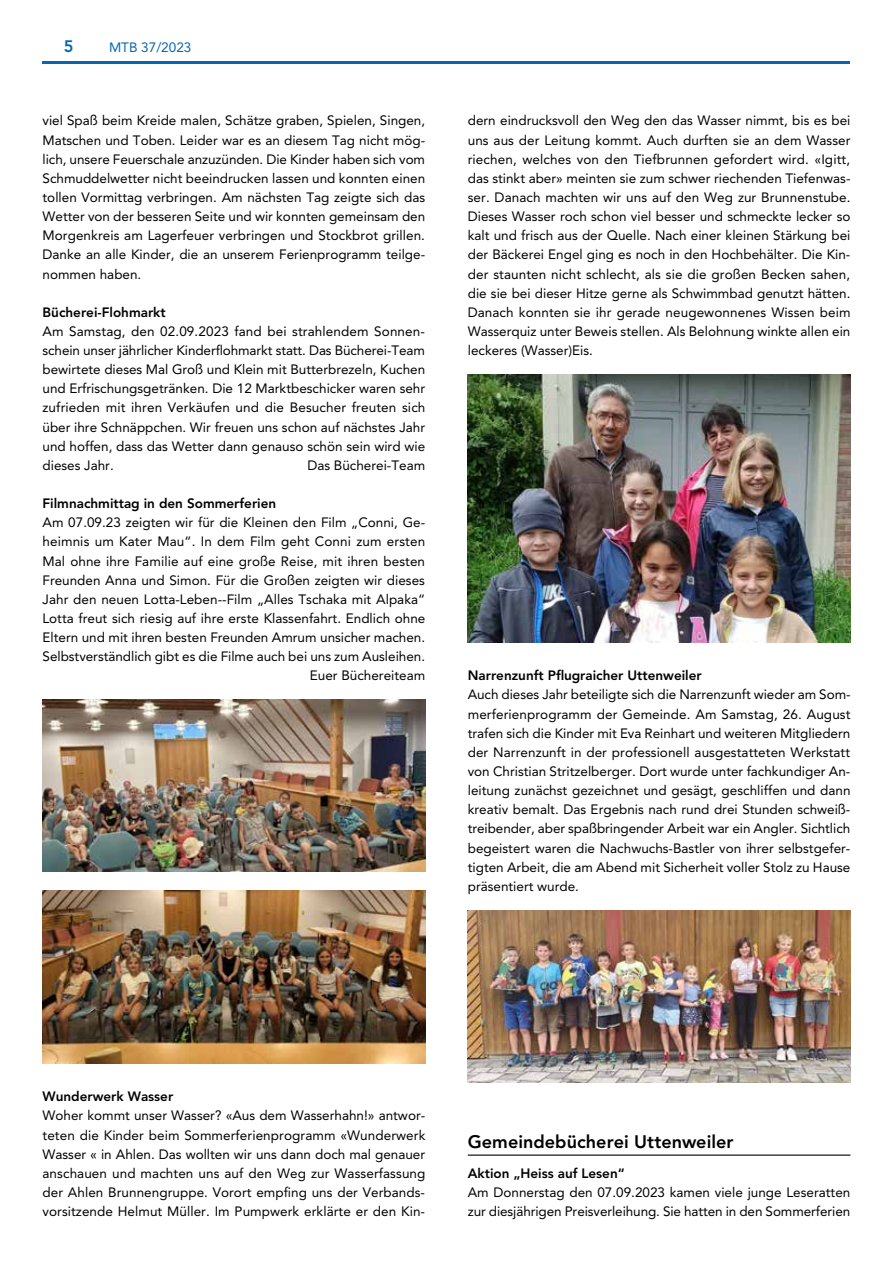
<style>
.page{position:relative;width:893px;height:1263px;background:#fff}
.page>*{position:absolute;margin:0;border:0;box-sizing:border-box;transform-origin:0 0}
.t1{font:800 18px "Avenir LT Pro";color:#000}
.t2{font:800 16.5px "Avenir LT Pro";color:#0666b0}
.t3{font:13.5px/19.2px "Avenir LT Pro";color:#000;text-align:justify}
.t4{font:800 13.5px "Avenir LT Pro";color:#000}
.t5{font:13.5px "Avenir LT Pro";color:#0666b0}
</style>
<div class="page">
<hr style="left:43px;top:62px;width:807px;height:2px;background:#0666b0">
<hr style="left:468px;top:1154px;width:382px;height:2px;background:#000">
<img style="left:43px;top:699px;width:382px;height:173px">
<img style="left:43px;top:891px;width:382px;height:172px">
<img style="left:468px;top:374px;width:382px;height:268px">
<img style="left:468px;top:910px;width:382px;height:172px">
<p class="t2" style="left:64px;top:36px;width:11px">5</p>
<p class="t5" style="left:109px;top:39px;width:84px">MTB 37/2023</p>
<p class="t3" style="left:43px;top:111px;width:384px">viel Spaß beim Kreide malen, Schätze graben, Spielen, Singen, Matschen und Toben. Leider war es an diesem Tag nicht mög&shy;lich, unsere Feuerschale anzuzünden. Die Kinder haben sich vom Schmuddelwetter nicht beeindrucken lassen und konnten einen tollen Vormittag verbringen. Am nächsten Tag zeigte sich das Wetter von der besseren Seite und wir konnten gemeinsam den Morgenkreis am Lagerfeuer verbringen und Stockbrot grillen.<br>Danke an alle Kinder, die an unserem Ferienprogramm teilge&shy;nommen haben.</p>
<p class="t4" style="left:43px;top:304px;width:125px">Bücherei-Flohmarkt</p>
<p class="t3" style="left:43px;top:321px;width:384px">Am Samstag, den 02.09.2023 fand bei strahlendem Sonnen&shy;schein unser jährlicher Kinderflohmarkt statt. Das Bücherei-Team bewirtete dieses Mal Groß und Klein mit Butterbrezeln, Kuchen und Erfrischungsgetränken. Die 12 Marktbeschicker waren sehr zufrieden mit ihren Verkäufen und die Besucher freuten sich über ihre Schnäppchen. Wir freuen uns schon auf nächstes Jahr und hoffen, dass das Wetter dann genauso schön sein wird wie dieses Jahr.</p>
<p class="t3" style="left:307px;top:455px;width:119px">Das Bücherei-Team</p>
<p class="t4" style="left:43px;top:495px;width:235px">Filmnachmittag in den Sommerferien</p>
<p class="t3" style="left:43px;top:513px;width:384px;text-align:right">Am 07.09.23 zeigten wir für die Kleinen den Film „Conni, Ge&shy;heimnis um Kater Mau“. In dem Film geht Conni zum ersten Mal ohne ihre Familie auf eine große Reise, mit ihren besten Freunden Anna und Simon. Für die Großen zeigten wir dieses Jahr den neuen Lotta-Leben--Film „Alles Tschaka mit Alpaka“ Lotta freut sich riesig auf ihre erste Klassenfahrt. Endlich ohne Eltern und mit ihren besten Freunden Amrum unsicher machen.<br>Selbstverständlich gibt es die Filme auch bei uns zum Ausleihen.<br>Euer Büchereiteam</p>
<p class="t3" style="left:468px;top:111px;width:384px">dern eindrucksvoll den Weg den das Wasser nimmt, bis es bei uns aus der Leitung kommt. Auch durften sie an dem Wasser riechen, welches von den Tiefbrunnen gefordert wird. «Igitt, das stinkt aber» meinten sie zum schwer riechenden Tiefenwas&shy;ser. Danach machten wir uns auf den Weg zur Brunnenstube.<br>Dieses Wasser roch schon viel besser und schmeckte lecker so kalt und frisch aus der Quelle. Nach einer kleinen Stärkung bei der Bäckerei Engel ging es noch in den Hochbehälter. Die Kin&shy;der staunten nicht schlecht, als sie die großen Becken sahen, die sie bei dieser Hitze gerne als Schwimmbad genutzt hätten.<br>Danach konnten sie ihr gerade neugewonnenes Wissen beim Wasserquiz unter Beweis stellen. Als Belohnung winkte allen ein leckeres (Wasser)Eis.</p>
<p class="t4" style="left:468px;top:668px;width:236px">Narrenzunft Pflugraicher Uttenweiler</p>
<p class="t3" style="left:468px;top:685px;width:384px">Auch dieses Jahr beteiligte sich die Narrenzunft wieder am Som&shy;merferienprogramm der Gemeinde. Am Samstag, 26. August trafen sich die Kinder mit Eva Reinhart und weiteren Mitgliedern der Narrenzunft in der professionell ausgestatteten Werkstatt von Christian Stritzelberger. Dort wurde unter fachkundiger An&shy;leitung zunächst gezeichnet und gesägt, geschliffen und dann kreativ bemalt. Das Ergebnis nach rund drei Stunden schweiß&shy;treibender, aber spaßbringender Arbeit war ein Angler. Sichtlich begeistert waren die Nachwuchs-Bastler von ihrer selbstgefer&shy;tigten Arbeit, die am Abend mit Sicherheit voller Stolz zu Hause präsentiert wurde.</p>
<p class="t4" style="left:43px;top:1088px;width:132px">Wunderwerk Wasser</p>
<p class="t3" style="left:43px;top:1106px;width:384px">Woher kommt unser Wasser? «Aus dem Wasserhahn!» antwor&shy;teten die Kinder beim Sommerferienprogramm «Wunderwerk Wasser « in Ahlen. Das wollten wir uns dann doch mal genauer anschauen und machten uns auf den Weg zur Wasserfassung der Ahlen Brunnengruppe. Vorort empfing uns der Verbands&shy;vorsitzende Helmut Müller. Im Pumpwerk erklärte er den Kin-</p>
<h1 class="t1" style="left:468px;top:1131px;width:267px">Gemeindebücherei Uttenweiler</h1>
<p class="t4" style="left:468px;top:1165px;width:158px">Aktion „Heiss auf Lesen“</p>
<p class="t3" style="left:468px;top:1183px;width:384px">Am Donnerstag den 07.09.2023 kamen viele junge Leseratten zur diesjährigen Preisverleihung. Sie hatten in den Sommerferien</p>
</div>
